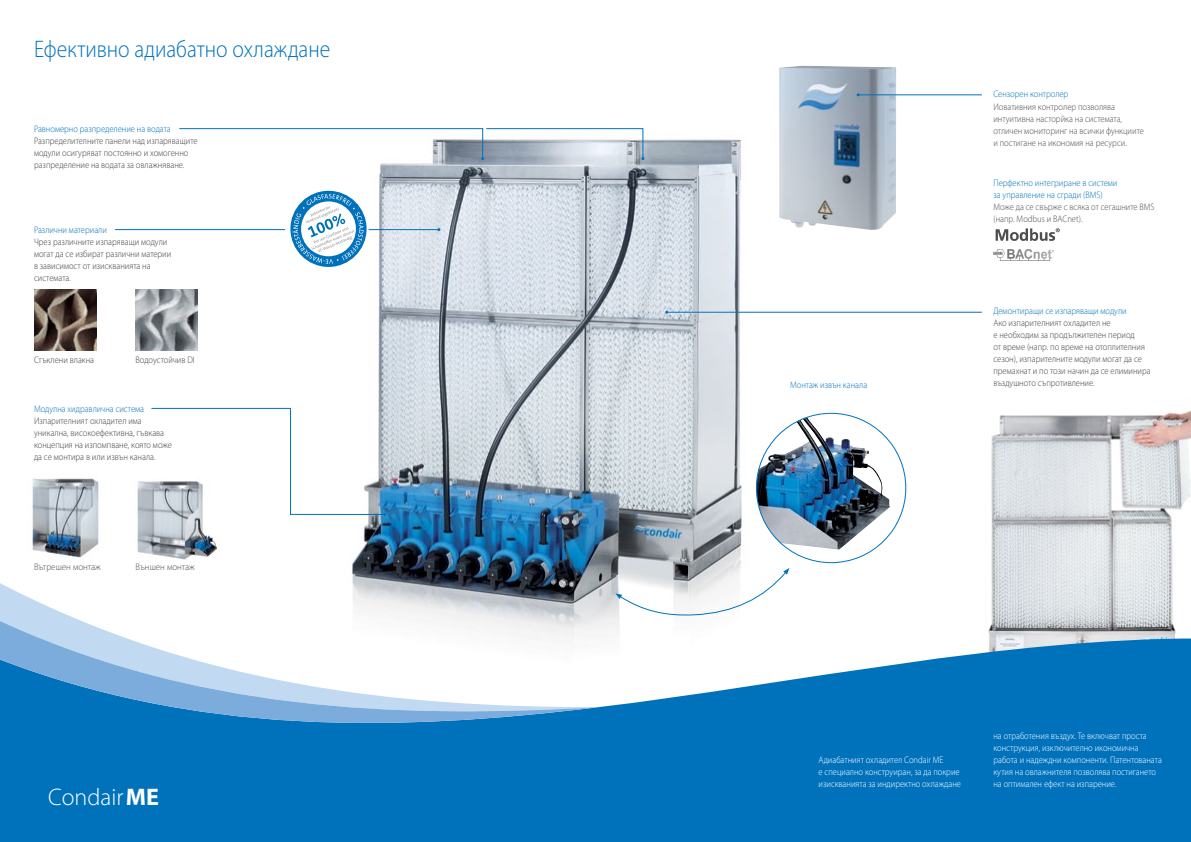
<style>
.page{position:relative;width:1191px;height:842px;background:#fff}
.page>*{position:absolute;margin:0;border:0;box-sizing:border-box;transform-origin:0 0}
.t1{font:300 24px "Myriad Pro";color:#0072bc;scale:.9 1}
.t2{font:300 24px "Myriad Pro";color:#fff}
.t3{font:300 9.5px/12px "Myriad Pro";color:#414042;scale:.9 1}
.t4{font:300 9.5px/12px "Myriad Pro";color:#fff;scale:.9 1}
.t5{font:300 9.5px/12px "Myriad Pro";color:#0072bc;scale:.9 1}
.t6{font:300 9.5px/12px "Myriad Pro";color:#4d4d4f;scale:.9 1}
.t7{font:300 9.5px "Myriad Pro";color:#4d4d4f;scale:.95 1}
.s1{font-weight:700}
</style>
<div class="page">
<img style="left:319px;top:139px;width:441px;height:492px">
<img style="left:779px;top:66px;width:117px;height:164px">
<img style="left:988px;top:410px;width:203px;height:228px">
<svg style="left:0;top:638px;width:1191px;height:204px;background:#177fc2"></svg>
<svg style="left:0;top:579px;width:598px;height:39px"></svg>
<svg style="left:0;top:618px;width:599px;height:118px"></svg>
<svg style="left:1056px;top:735px;width:5px;height:5px"></svg>
<svg style="left:1056px;top:758px;width:5px;height:5px"></svg>
<img style="left:32px;top:478px;width:67px;height:80px">
<img style="left:137px;top:481px;width:80px;height:79px">
<img style="left:34px;top:289px;width:62px;height:62px">
<img style="left:136px;top:289px;width:62px;height:62px">
<svg style="left:151px;top:408px;width:235px;height:108px"></svg>
<hr style="left:369px;top:229px;width:70px;height:1px;background:#0072bc">
<hr style="left:115px;top:229px;width:170px;height:1px;background:#0072bc">
<hr style="left:666px;top:312px;width:315px;height:1px;background:#0072bc">
<hr style="left:858px;top:94px;width:123px;height:1px;background:#0072bc">
<svg style="left:179px;top:128px;width:465px;height:32px"></svg>
<img style="left:993px;top:249px;width:60px;height:12px">
<img style="left:995px;top:228px;width:65px;height:13px">
<svg style="left:615px;top:568px;width:174px;height:48px"></svg>
<img style="left:756px;top:417px;width:134px;height:133px">
<svg style="left:290px;top:191px;width:76px;height:76px"></svg>
<svg style="left:292px;top:194px;width:71px;height:70px"></svg>
<h1 class="t1" style="left:34px;top:34px;width:331px">Ефективно адиабатно охлаждане</h1>
<p class="t5" style="left:34px;top:123px;width:153px">Равномерно разпределение на водата</p>
<p class="t3" style="left:34px;top:135px;width:183px">Разпределителните панели над изпаряващите модули осигуряват постоянно и хомогенно разпределение на водата за овлажняване.</p>
<p class="t5" style="left:34px;top:224px;width:82px">Различни материали</p>
<p class="t3" style="left:34px;top:236px;width:154px">Чрез различните изпаряващи модули могат да се избират различни материи в зависимост от изискванията на системата.</p>
<p class="t3" style="left:34px;top:354px;width:68px">Стъклени влакна</p>
<p class="t3" style="left:136px;top:354px;width:67px">Водоустойчив DI</p>
<p class="t5" style="left:34px;top:403px;width:124px">Модулна хидравлична система</p>
<p class="t3" style="left:34px;top:415px;width:155px">Изпарителният охладител има уникална, високоефективна, гъвкава концепция на изпомпване, която може да се монтира в или извън канала.</p>
<p class="t7" style="left:34px;top:561px;width:72px">Вътрешен монтаж</p>
<p class="t7" style="left:136px;top:561px;width:64px">Външен монтаж</p>
<h1 class="t2" style="left:48px;top:783px;width:112px">Condair<span class="s1">ME</span></h1>
<p class="t5" style="left:790px;top:379px;width:87px">Монтаж извън канала</p>
<p class="t5" style="left:993px;top:88px;width:85px">Сензорен контролер</p>
<p class="t6" style="left:993px;top:101px;width:169px">Иовативния контролер позволява интуитивна насторйка на системата, отличен мониторинг на всички функциите и постигане на икономия на ресурси.</p>
<p class="t5" style="left:993px;top:177px;width:139px">Перфектно интегриране в системи за управление на сгради (BMS)</p>
<p class="t6" style="left:993px;top:201px;width:180px">Може да се свърже с всяка от сегашните BMS (напр. Modbus и BACnet).</p>
<p class="t5" style="left:993px;top:305px;width:150px">Демонтиращи се изпаряващи модули</p>
<p class="t3" style="left:993px;top:317px;width:176px">Ако изпарителният охладител не<br>е необходим за продължителен период<br>от време (напр. по време на отоплителния сезон), изпарителните модули могат да се премахнат и по този начин да се елиминира въздушното съпротивление.</p>
<p class="t4" style="left:818px;top:754px;width:160px">Адиабатният охладител Condair ME<br>е специално конструиран, за да покрие изискванията за индиректно охлаждане</p>
<p class="t4" style="left:993px;top:730px;width:189px">на отработения въздух. Те включват проста конструкция, изключително икономична работа и надеждни компоненти. Патентованата кутия на овлажнителя позволява постигането на оптимален ефект на изпарение.</p>
</div>
